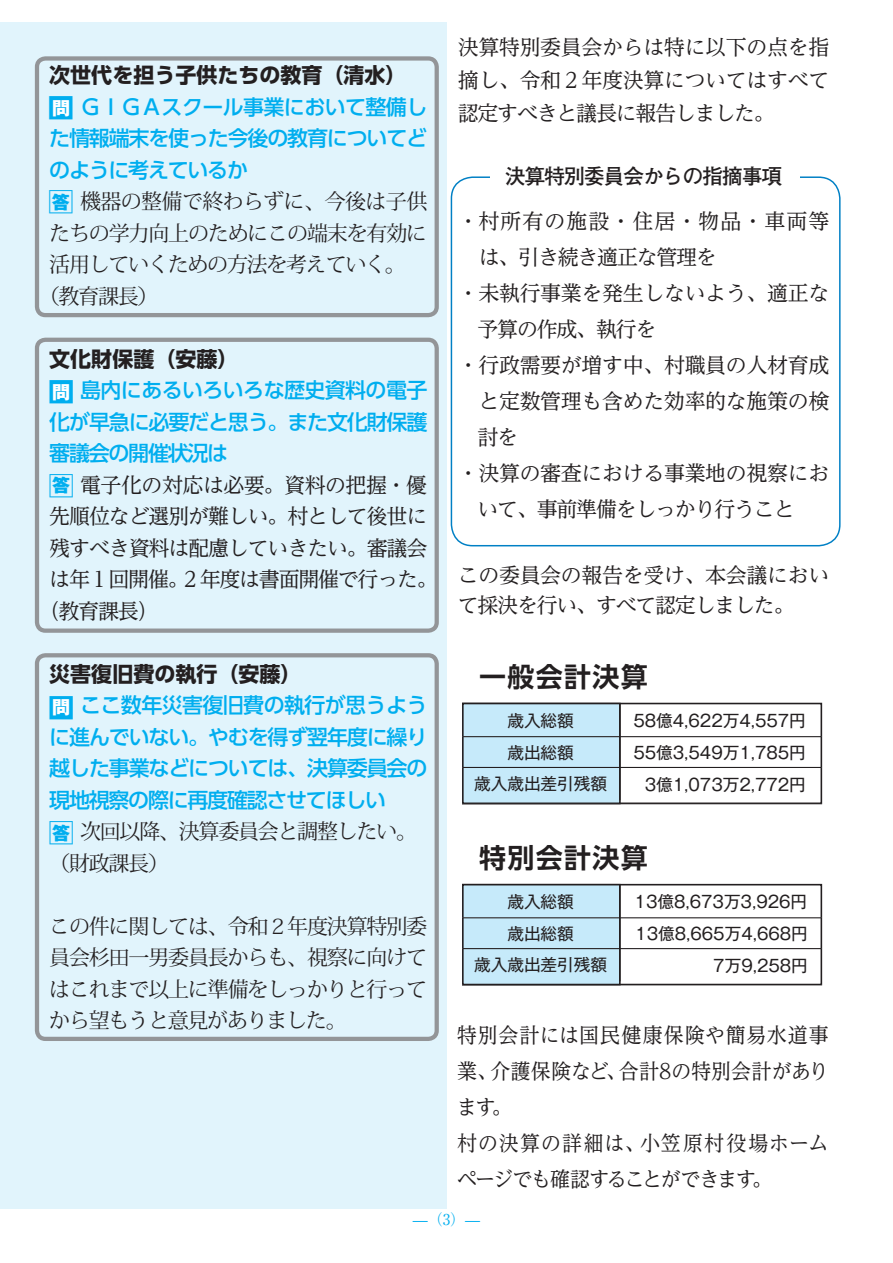
<style>
.page{position:relative;width:893px;height:1263px;background:#fff}
.page>*{position:absolute;margin:0;border:0;box-sizing:border-box;transform-origin:0 0}
.t1{font:700 27px "UD Shin Go Pro De";letter-spacing:.05em;color:#231f20}
.t2{font:27px "UD Reimin Pro";color:#00aeef}
.t3{font:21px/33px "UD Reimin Pro";letter-spacing:-.02em;color:#231f20;text-align:justify}
.t4{font:500 21px/31.5px "UD Shin Go Pro";letter-spacing:-.055em;color:#00aeef;text-align:justify}
.t5{font:21px/31.5px "Koz Min Pro";letter-spacing:-.055em;color:#231f20}
.t6{font:21px/36px "UD Reimin Pro";letter-spacing:.01em;color:#231f20;scale:.95 1}
.t7{font:21px "UD Reimin Pro";letter-spacing:-.06em;color:#231f20}
.t8{font:700 21px "UD Shin Go Pro";color:#231f20}
.t9{font:21px "UD Reimin Pro";letter-spacing:-.055em;color:#231f20}
.t10{font:21px "UD Reimin Pro";letter-spacing:.045em;color:#231f20}
.t11{font:21px "Koz Min Pro";letter-spacing:-.03em;color:#231f20}
.t12{font:700 21px "Futo Go B101 Pro";letter-spacing:-.06em;color:#231f20}
.t13{font:16.65px/31px "Gothic MB101 Pr 6 N";color:#231f20;text-align:center}
.t14{font:15px "Ryumin Pr 5";color:#00aeef}
.s1{font-family:"Gothic MB101 Pro";font-weight:800;font-size:18px;color:#fff}
.s2{font-family:"Gothic MB101 Pro";font-weight:800;font-size:18px}
</style>
<div class="page">
<div style="left:0;top:22px;width:446px;height:1186px;background:#e1f4fc"></div>
<div style="left:462px;top:703px;width:360px;height:101px;border:2px solid #231f20"></div>
<div style="left:463px;top:703px;width:157px;height:100px;background:#c6eafa"></div>
<div style="left:462px;top:703px;width:159px;height:101px;border:2px solid #231f20"></div>
<hr style="left:463px;top:736px;width:358px;height:1px;background:#231f20">
<hr style="left:463px;top:767px;width:358px;height:1px;background:#231f20">
<hr style="left:463px;top:803px;width:358px;height:1px;background:#231f20">
<hr style="left:619px;top:703px;width:1px;height:97px;background:#231f20">
<div style="left:462px;top:884px;width:360px;height:101px;border:2px solid #231f20"></div>
<div style="left:463px;top:885px;width:157px;height:99px;background:#c6eafa"></div>
<div style="left:462px;top:884px;width:159px;height:101px;border:2px solid #231f20"></div>
<hr style="left:463px;top:917px;width:358px;height:1px;background:#231f20">
<hr style="left:463px;top:948px;width:358px;height:1px;background:#231f20">
<hr style="left:463px;top:984px;width:358px;height:1px;background:#231f20">
<hr style="left:619px;top:885px;width:1px;height:96px;background:#231f20">
<div style="left:35px;top:56px;width:404px;height:261px;border:4px solid #939598;border-radius:9px"></div>
<div style="left:35px;top:338px;width:404px;height:295px;border:4px solid #939598;border-radius:9px"></div>
<div style="left:35px;top:653px;width:404px;height:388px;border:4px solid #939598;border-radius:9px"></div>
<p class="t8" style="left:49px;top:58px;width:358px">次世代を担う子供たちの教育（清水）</p>
<p class="t4" style="left:49px;top:90px;width:379px;text-indent:31px">ＧＩＧＡスクール事業において整備した情報端末を使った今後の教育についてどのように考えているか</p>
<p class="t11" style="left:80px;top:187px;width:349px">機器の整備で終わらずに、今後は子供</p>
<p class="t5" style="left:49px;top:217px;width:379px">たちの学力向上のためにこの端末を有効に</p>
<p class="t5" style="left:49px;top:248px;width:358px">活用していくための方法を考えていく。</p>
<p class="t5" style="left:39px;top:280px;width:121px">（教育課長）</p>
<p class="t2" style="left:48px;top:86px;width:29px">■<span class="s1">問</span></p>
<p class="t2" style="left:48px;top:180px;width:29px">□<span class="s2">答</span></p>
<p class="t8" style="left:49px;top:342px;width:190px">文化財保護（安藤）</p>
<p class="t4" style="left:49px;top:374px;width:380px;text-indent:31px">島内にあるいろいろな歴史資料の電子化が早急に必要だと思う。また文化財保護審議会の開催状況は</p>
<p class="t3" style="left:80px;top:468px;width:349px">電子化の対応は必要。資料の把握・優</p>
<p class="t9" style="left:49px;top:499px;width:380px">先順位など選別が難しい。村として後世に</p>
<p class="t9" style="left:49px;top:531px;width:380px">残すべき資料は配慮していきたい。審議会</p>
<p class="t7" style="left:49px;top:562px;width:390px">は年１回開催。２年度は書面開催で行った。</p>
<p class="t3" style="left:39px;top:594px;width:121px">（教育課長）</p>
<p class="t2" style="left:48px;top:370px;width:28px">■<span class="s1">問</span></p>
<p class="t2" style="left:48px;top:464px;width:28px">□<span class="s2">答</span></p>
<p class="t8" style="left:49px;top:657px;width:253px">災害復旧費の執行（安藤）</p>
<p class="t4" style="left:49px;top:689px;width:380px;text-indent:31px">ここ数年災害復旧費の執行が思うように進んでいない。やむを得ず翌年度に繰り越した事業などについては、決算委員会の現地視察の際に再度確認させてほしい</p>
<p class="t5" style="left:49px;top:815px;width:369px;text-indent:31px">次回以降、決算委員会と調整したい。（財政課長）</p>
<p class="t2" style="left:48px;top:685px;width:28px">■<span class="s1">問</span></p>
<p class="t2" style="left:48px;top:811px;width:28px">□<span class="s2">答</span></p>
<p class="t5" style="left:49px;top:910px;width:379px;text-align:justify">この件に関しては、令和２年度決算特別委員会杉田一男委員長からも、視察に向けてはこれまで以上に準備をしっかりと行ってから望もうと意見がありました。</p>
<p class="t3" style="left:458px;top:30px;width:373px">決算特別委員会からは特に以下の点を指摘し、令和２年度決算についてはすべて認定すべきと議長に報告しました。</p>
<p class="t12" style="left:505px;top:160px;width:279px">決算特別委員会からの指摘事項</p>
<p class="t10" style="left:458px;top:204px;width:373px">・村所有の施設・住居・物品・車両等</p>
<p class="t7" style="left:479px;top:240px;width:240px">は、引き続き適正な管理を</p>
<p class="t3" style="left:458px;top:276px;width:373px">・未執行事業を発生しないよう、適正な</p>
<p class="t7" style="left:458px;top:312px;width:200px">　予算の作成、執行を</p>
<p class="t3" style="left:458px;top:348px;width:373px">・行政需要が増す中、村職員の人材育成</p>
<p class="t3" style="left:458px;top:384px;width:373px">　と定数管理も含めた効率的な施策の検</p>
<p class="t3" style="left:458px;top:420px;width:62px">　討を</p>
<p class="t3" style="left:458px;top:456px;width:373px">・決算の審査における事業地の視察にお</p>
<p class="t7" style="left:458px;top:492px;width:338px">　いて、事前準備をしっかり行うこと</p>
<p class="t3" style="left:458px;top:560px;width:373px;line-height:30px">この委員会の報告を受け、本会議において採決を行い、すべて認定しました。</p>
<p class="t1" style="left:479px;top:655px;width:170px">一般会計決算</p>
<p class="t13" style="left:507px;top:704px;width:68px">歳入総額</p>
<p class="t13" style="left:633px;top:704px;width:174px">58億4,622万4,557円</p>
<p class="t13" style="left:474px;top:736px;width:135px">歳出総額<br>歳入歳出差引残額</p>
<p class="t13" style="left:633px;top:736px;width:174px;line-height:31.7px;text-align:right">55億3,549万1,785円<br>3億1,073万2,772円</p>
<p class="t1" style="left:479px;top:836px;width:170px">特別会計決算</p>
<p class="t13" style="left:507px;top:885px;width:68px">歳入総額</p>
<p class="t13" style="left:635px;top:884px;width:174px">13億8,673万3,926円</p>
<p class="t13" style="left:474px;top:917px;width:135px">歳出総額<br>歳入歳出差引残額</p>
<p class="t13" style="left:635px;top:917px;width:174px;line-height:31.7px;text-align:right">13億8,665万4,668円<br>7万9,258円</p>
<p class="t6" style="left:457px;top:1017px;width:393px">特別会計には国民健康保険や簡易水道事業、介護保険など、合計8の特別会計があります。<br>村の決算の詳細は、小笠原村役場ホームページでも確認することができます。</p>
<p class="t14" style="left:413px;top:1208px;width:69px">—（3）—</p>
</div>
